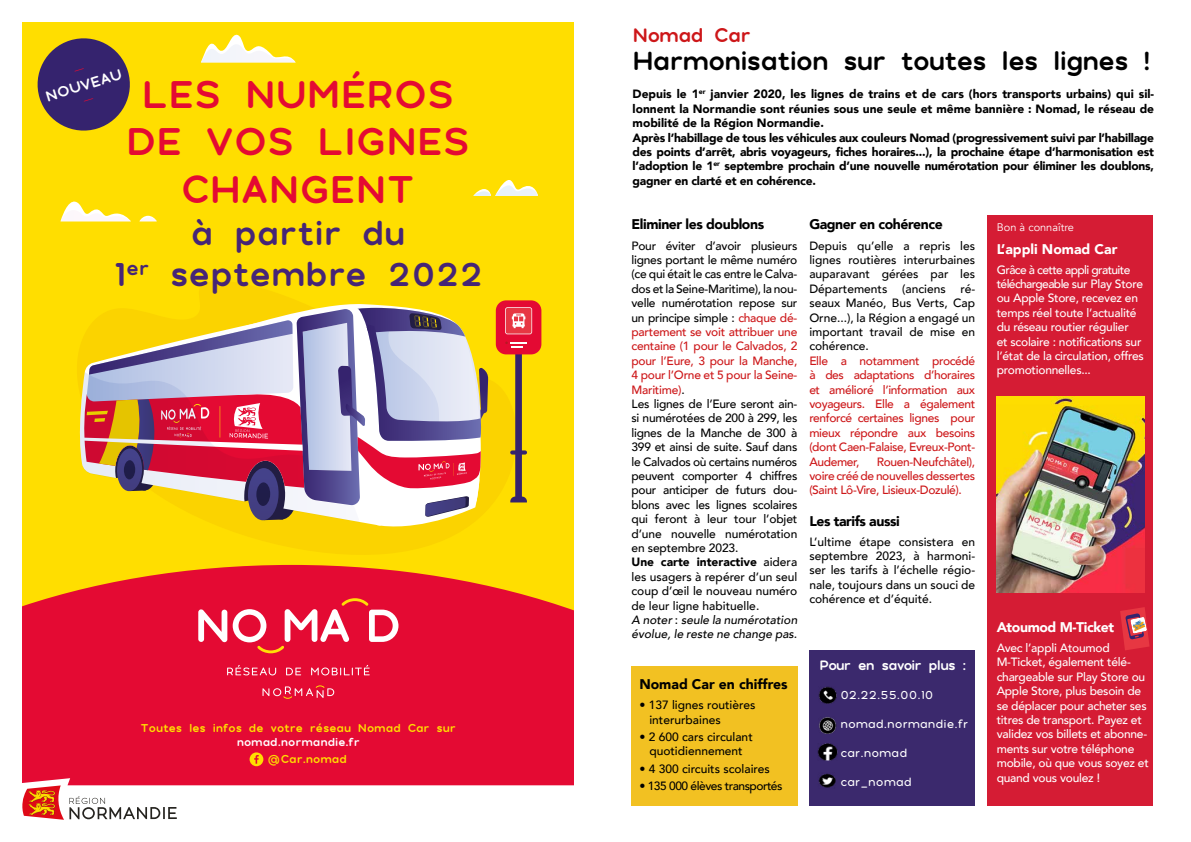
<style>
.page{position:relative;width:1191px;height:842px;background:#fff}
.page>*{position:absolute;margin:0;border:0;box-sizing:border-box;transform-origin:0 0}
.t1{font:700 39.6px/47.5px "Polly Rounded";letter-spacing:-.01em;color:#e40a33;text-align:center}
.t2{font:700 34.8px/41.8px "Polly Rounded";letter-spacing:-.01em;color:#462576;text-align:center}
.t3{font:700 27px "Polly Rounded";letter-spacing:-.04em;color:#000}
.t4{font:700 20px "Polly Rounded";letter-spacing:-.04em;color:#cd1719}
.t5{font:700 15.1px "Polly Rounded";color:#fff}
.t6{font:900 14px "Avenir";letter-spacing:-.03em;color:#000}
.t7{font:900 14px "Avenir";color:#000}
.t8{font:700 14px "Polly Rounded";letter-spacing:-.06em;color:#fff}
.t9{font:900 14px "Avenir";letter-spacing:-.03em;color:#fff}
.t10{font:900 14px "Avenir";color:#fff}
.t11{font:12.1px "Polly Rounded";color:#fff}
.t12{font:500 12px/14.4px "Avenir";letter-spacing:-.02em;color:#000;text-align:justify}
.t13{font:900 12px/14.4px "Avenir";letter-spacing:-.02em;color:#000}
.t14{font:500 12px/14.4px "Avenir";letter-spacing:-.02em;color:#fff}
.t15{font:500 12px/14.4px "Avenir";letter-spacing:-.03em;color:#cd1719;text-align:justify}
.t16{font:500 12px/14.4px "Avenir";color:#000}
.t17{font:500 12px "Avenir";letter-spacing:-.04em;color:#000}
.t18{font:700 11.7px "Polly Rounded";letter-spacing:-.01em;color:#fd0}
.t19{font:700 11.7px "Polly Rounded";letter-spacing:-.01em;color:#fff}
.t20{font:700 11.7px "Polly Rounded";letter-spacing:-.01em;color:#ffde00}
.t21{font:11px "Avenir";color:#fff}
.t22{font:600 4px/4.6px "Lato";color:#fff;scale:.96 1}
.t23{font:3.1px/6.6px "Lato";color:#fff}
.t24{font:600 2.3px "Lato";color:#fff}
.t25{font:1.6px "Polly Rounded";color:#fff}
.s1{color:#cd1719}
.s2{font-weight:900}
.s3{font-style:italic}
</style>
<div class="page">
<div style="left:17px;top:18px;width:561px;height:693px;background:#ffde00"></div>
<svg style="left:199px;top:281px;width:337px;height:274px"></svg>
<svg style="left:201px;top:34px;width:95px;height:28px"></svg>
<svg style="left:473px;top:180px;width:65px;height:16px"></svg>
<svg style="left:61px;top:201px;width:70px;height:20px"></svg>
<svg style="left:139px;top:216px;width:18px;height:5px"></svg>
<svg style="left:21px;top:565px;width:553px;height:213px;background:#e61a2f"></svg>
<svg style="left:249px;top:752px;width:14px;height:14px"></svg>
<svg style="left:311px;top:665px;width:59px;height:10px"></svg>
<svg style="left:286px;top:668px;width:15px;height:7px"></svg>
<svg style="left:227px;top:665px;width:49px;height:10px"></svg>
<svg style="left:198px;top:609px;width:29px;height:33px"></svg>
<svg style="left:233px;top:598px;width:165px;height:55px;background:#ea425e"></svg>
<svg style="left:262px;top:685px;width:72px;height:14px"></svg>
<svg style="left:199px;top:302px;width:282px;height:229px;fill:#fbd300"></svg>
<svg style="left:77px;top:305px;width:304px;height:221px"></svg>
<svg style="left:80px;top:372px;width:280px;height:150px"></svg>
<div style="left:496px;top:300px;width:45px;height:54px;background:#e40a33;border-radius:10px"></div>
<svg style="left:505px;top:307px;width:27px;height:195px"></svg>
<svg style="left:82px;top:308px;width:406px;height:212px"></svg>
<svg style="left:22px;top:778px;width:552px;height:42px"></svg>
<div style="left:0;top:0;width:21px;height:842px;background:#fff"></div>
<div style="left:574px;top:0;width:21px;height:842px;background:#fff"></div>
<div style="left:0;top:0;width:595px;height:21px;background:#fff"></div>
<div style="left:631px;top:667px;width:166px;height:139px;background:#f2c122"></div>
<div style="left:987px;top:215px;width:166px;height:591px;background:#d51c34"></div>
<div style="left:809px;top:650px;width:166px;height:156px;background:#3b296d"></div>
<img style="left:996px;top:396px;width:148px;height:196px">
<svg style="left:1120px;top:607px;width:29px;height:43px"></svg>
<img style="left:818px;top:686px;width:18px;height:17px">
<img style="left:819px;top:717px;width:17px;height:17px">
<img style="left:818px;top:773px;width:18px;height:15px">
<img style="left:817px;top:743px;width:20px;height:17px">
<svg style="left:37px;top:38px;width:93px;height:93px"></svg>
<p class="t5" style="left:43px;top:87px;width:81px;rotate:-17deg">NOUVEAU</p>
<h1 class="t1" style="left:126px;top:69px;width:345px">LES NUMÉROS<br>DE VOS LIGNES<br>CHANGENT</h1>
<h2 class="t2" style="left:113px;top:211px;width:372px">à partir du<br>1<sup>er</sup> septembre 2022</h2>
<p class="t18" style="left:141px;top:720px;width:317px">Toutes les infos de votre réseau Nomad Car sur</p>
<p class="t19" style="left:237px;top:734px;width:125px">nomad.normandie.fr</p>
<p class="t20" style="left:267px;top:751px;width:81px">@Car.nomad</p>
<h3 class="t4" style="left:632px;top:21px;width:120px">Nomad Car</h3>
<h3 class="t3" style="left:632px;top:42px;width:519px">Harmonisation sur toutes les lignes !</h3>
<p class="t13" style="left:632px;top:87px;width:523px">Depuis le 1<sup>er</sup> janvier 2020, les lignes de trains et de cars (hors transports urbains) qui sil&shy;lonnent la Normandie sont réunies sous une seule et même bannière : Nomad, le réseau de mobilité de la Région Normandie.<br>Après l’habillage de tous les véhicules aux couleurs Nomad (progressivement suivi par l’habillage des points d’arrêt, abris voyageurs, fiches horaires...), la prochaine étape d’harmonisation est l’adoption le 1<sup>er</sup> septembre prochain d’une nouvelle numérotation pour éliminer les doublons, gagner en clarté et en cohérence.</p>
<p class="t6" style="left:631px;top:213px;width:134px">Eliminer les doublons</p>
<p class="t12" style="left:631px;top:237px;width:167px;text-align:left">Pour éviter d’avoir plusieurs lignes portant le même numéro (ce qui était le cas entre le Calva&shy;dos et la Seine-Maritime), la nou&shy;velle numérotation repose sur un principe simple : <span class="s1">chaque dé&shy;partement se voit attribuer une centaine (1 pour le Calvados, 2 pour l’Eure, 3 pour la Manche,<br>4 pour l’Orne et 5 pour la Seine-<br>Maritime)</span>.<br>Les lignes de l’Eure seront ain&shy;si numérotées de 200 à 299, les lignes de la Manche de 300 à<br>399 et ainsi de suite. Sauf dans le Calvados où certains numéros peuvent comporter 4 chiffres pour anticiper de futurs dou&shy;blons avec les lignes scolaires qui feront à leur tour l’objet d’une nouvelle numérotation en septembre 2023.<br><span class="s2">Une carte interactive</span> aidera les usagers à repérer d’un seul coup d’œil le nouveau numéro de leur ligne habituelle.<br><span class="s3">A noter</span> : <span class="s3">seule la numérotation évolue, le reste ne change pas.</span></p>
<p class="t7" style="left:639px;top:672px;width:150px">Nomad Car en chiffres</p>
<p class="t16" style="left:649px;top:697px;width:108px;text-indent:-10px">• 137 lignes routières interurbaines</p>
<p class="t16" style="left:639px;top:729px;width:115px;text-align:center">• 2 600 cars circulant quotidiennement</p>
<p class="t16" style="left:639px;top:760px;width:132px">• 4 300 circuits scolaires</p>
<p class="t17" style="left:639px;top:775px;width:145px">• 135 000 élèves transportés</p>
<p class="t6" style="left:809px;top:213px;width:135px">Gagner en cohérence</p>
<p class="t12" style="left:809px;top:237px;width:167px">Depuis qu’elle a repris les lignes routières interurbaines auparavant gérées par les Départements (anciens ré&shy;seaux Manéo, Bus Verts, Cap Orne...), la Région a engagé un important travail de mise en cohérence.</p>
<p class="t15" style="left:809px;top:353px;width:167px">Elle a notamment procédé à des adaptations d’horaires et amélioré l’information aux voyageurs. Elle a également renforcé certaines lignes pour mieux répondre aux besoins (dont Caen-Falaise, Evreux-Pont-Audemer,</p>
<p class="t15" style="left:809px;top:453px;width:167px;text-indent:67px">Rouen-Neufchâtel), voire créé de nouvelles dessertes (Saint Lô-Vire, Lisieux-Dozulé).</p>
<p class="t6" style="left:809px;top:509px;width:92px">Les tarifs aussi</p>
<p class="t12" style="left:809px;top:534px;width:167px">L’ultime étape consistera en septembre 2023, à harmoni&shy;ser les tarifs à l’échelle régio&shy;nale, toujours dans un souci de cohérence et d’équité.</p>
<p class="t23" style="left:915px;top:662px;width:36px;rotate:-8deg">vos affaires personnelles.<br>Respectez la tranquilité</p>
<p class="t11" style="left:840px;top:687px;width:95px">02.22.55.00.10</p>
<p class="t11" style="left:840px;top:716px;width:129px">nomad.normandie.fr</p>
<p class="t11" style="left:840px;top:745px;width:68px">car.nomad</p>
<p class="t11" style="left:840px;top:773px;width:73px">car_nomad</p>
<p class="t8" style="left:819px;top:656px;width:148px">Pour en savoir plus :</p>
<p class="t21" style="left:997px;top:221px;width:79px">Bon à connaître</p>
<p class="t10" style="left:996px;top:237px;width:122px">L’appli Nomad Car</p>
<p class="t14" style="left:996px;top:262px;width:149px">Grâce à cette appli gratuite téléchargeable sur Play Store ou Apple Store, recevez en temps réel toute l’actualité du réseau routier régulier<br>et scolaire : notifications sur l’état de la circulation, offres promotionnelles...</p>
<p class="t9" style="left:996px;top:615px;width:119px">Atoumod M-Ticket</p>
<p class="t14" style="left:996px;top:640px;width:154px">Avec l’appli Atoumod<br>M-Ticket, également télé&shy;chargeable sur Play Store ou<br>Apple Store, plus besoin de se déplacer pour acheter ses titres de transport. Payez et validez vos billets et abonne&shy;ments sur votre téléphone mobile, où que vous soyez et quand vous voulez !</p>
<p class="t22" style="left:1051px;top:626px;width:45px;rotate:-8deg">Recevez gratuitement des noti fi cati ons sur l’état</p>
<p class="t24" style="left:1067px;top:647px;width:31px;rotate:-8deg">pour télécharger l’applicati on</p>
<p class="t25" style="left:1072px;top:651px;width:12px;rotate:-8deg">IOS / Android</p>
</div>
